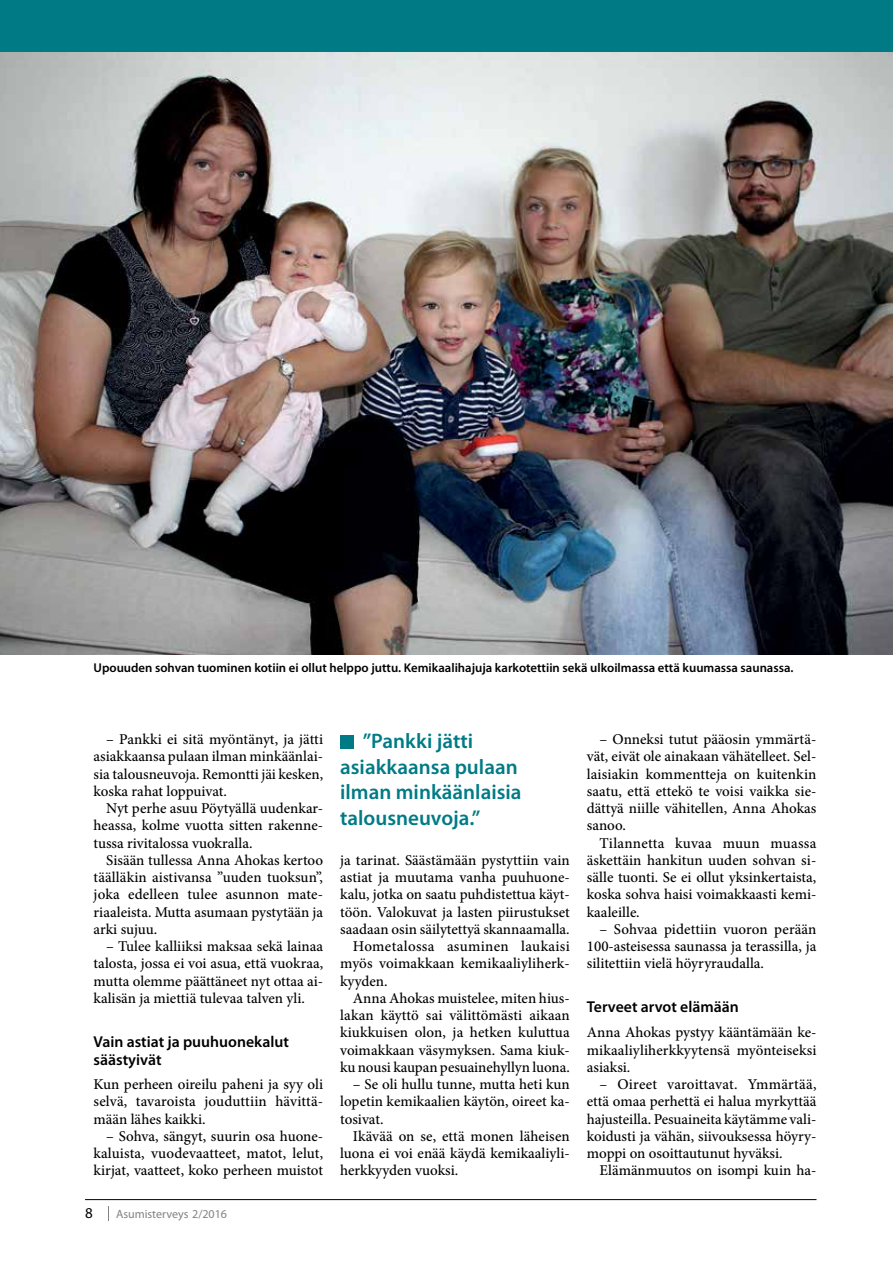
<style>
.page{position:relative;width:893px;height:1263px;background:#fff}
.page>*{position:absolute;margin:0;border:0;box-sizing:border-box;transform-origin:0 0}
.t1{font:600 21px/25.5px "Myriad Pro";color:#007b85}
.t2{font:600 15.75px/18px "Myriad Pro";color:#000}
.t3{font:500 15px/17.2px "Minion Pro";color:#000;text-align:justify}
.t4{font:500 15px "Minion Pro";letter-spacing:.02em;color:#000}
.t5{font:15px "Myriad Pro";color:#000}
.t6{font:600 12.75px "Myriad Pro";color:#000}
.t7{font:12px "Myriad Pro";color:#808285}
</style>
<div class="page">
<svg style="left:108px;top:1206px;width:1px;height:15px"></svg>
<hr style="left:85px;top:1199px;width:731px;height:1px;background:#000">
<img style="left:0;top:51px;width:893px;height:604px">
<div style="left:340px;top:735px;width:13px;height:13px;background:#007b85"></div>
<div style="left:0;top:0;width:893px;height:51px;background:#007b85"></div>
<p class="t6" style="left:94px;top:660px;width:701px">Upouuden sohvan tuominen kotiin ei ollut helppo juttu. Kemikaalihajuja karkotettiin sekä ulkoilmassa että kuumassa saunassa.</p>
<p class="t3" style="left:94px;top:731px;width:231px;text-indent:13px">– Pankki ei sitä myöntänyt, ja jätti asiakkaansa pulaan ilman minkäänlai&shy;sia talousneuvoja. Remontti jäi kesken, koska rahat loppuivat.</p>
<p class="t3" style="left:94px;top:800px;width:231px;text-indent:13px">Nyt perhe asuu Pöytyällä uudenkar&shy;heassa, kolme vuotta sitten rakenne&shy;tussa rivitalossa vuokralla.</p>
<p class="t3" style="left:94px;top:851px;width:231px;text-indent:13px">Sisään tullessa Anna Ahokas kertoo täälläkin aistivansa ”uuden tuoksun”, joka edelleen tulee asunnon mate&shy;riaaleista. Mutta asumaan pystytään ja arki sujuu.</p>
<p class="t3" style="left:94px;top:938px;width:231px;text-indent:13px">– Tulee kalliiksi maksaa sekä lainaa talosta, jossa ei voi asua, että vuokraa, mutta olemme päättäneet nyt ottaa ai&shy;kalisän ja miettiä tulevaa talven yli.</p>
<p class="t2" style="left:94px;top:1032px;width:197px">Vain astiat ja puuhuonekalut säästyivät</p>
<p class="t3" style="left:94px;top:1076px;width:231px">Kun perheen oireilu paheni ja syy oli selvä, tavaroista jouduttiin hävittä&shy;mään lähes kaikki.</p>
<p class="t3" style="left:94px;top:1127px;width:231px;text-indent:13px">– Sohva, sängyt, suurin osa huone&shy;kaluista, vuodevaatteet, matot, lelut, kirjat, vaatteet, koko perheen muistot</p>
<p class="t5" style="left:85px;top:1205px;width:9px">8</p>
<p class="t7" style="left:116px;top:1208px;width:112px">Asumisterveys 2/2016</p>
<h1 class="t1" style="left:340px;top:729px;width:183px;text-indent:22px">”Pankki jätti asiakkaansa pulaan ilman minkäänlaisia talousneuvoja.”</h1>
<p class="t3" style="left:340px;top:851px;width:231px">ja tarinat. Säästämään pystyttiin vain</p>
<p class="t3" style="left:340px;top:869px;width:231px">astiat ja muutama vanha puuhuone-</p>
<p class="t3" style="left:340px;top:886px;width:231px">kalu, jotka on saatu puhdistettua käyt-</p>
<p class="t3" style="left:340px;top:903px;width:231px">töön. Valokuvat ja lasten piirustukset</p>
<p class="t3" style="left:340px;top:920px;width:231px">saadaan osin säilytettyä skannaamalla.</p>
<p class="t4" style="left:353px;top:936px;width:218px">Hometalossa asuminen laukaisi</p>
<p class="t3" style="left:340px;top:955px;width:231px">myös voimakkaan kemikaaliyliherk-</p>
<p class="t3" style="left:340px;top:972px;width:49px">kyyden.</p>
<p class="t3" style="left:353px;top:989px;width:218px">Anna Ahokas muistelee, miten hius-</p>
<p class="t3" style="left:340px;top:1007px;width:231px">lakan käyttö sai välittömästi aikaan</p>
<p class="t3" style="left:340px;top:1024px;width:231px">kiukkuisen olon, ja hetken kuluttua</p>
<p class="t3" style="left:340px;top:1041px;width:231px">voimakkaan väsymyksen. Sama kiuk-</p>
<p class="t3" style="left:340px;top:1058px;width:231px">ku nousi kaupan pesuainehyllyn luona.</p>
<p class="t3" style="left:340px;top:1076px;width:231px;text-indent:13px">– Se oli hullu tunne, mutta heti kun lopetin kemikaalien käytön, oireet ka&shy;tosivat.</p>
<p class="t3" style="left:340px;top:1127px;width:231px;text-indent:13px">Ikävää on se, että monen läheisen luona ei voi enää käydä kemikaaliyli&shy;herkkyyden vuoksi.</p>
<p class="t3" style="left:587px;top:731px;width:231px;text-indent:13px">– Onneksi tutut pääosin ymmärtä&shy;vät, eivät ole ainakaan vähätelleet. Sel&shy;laisiakin kommentteja on kuitenkin saatu, että ettekö te voisi vaikka sie&shy;dättyä niille vähitellen, Anna Ahokas sanoo.</p>
<p class="t3" style="left:587px;top:834px;width:231px;text-indent:13px">Tilannetta kuvaa muun muassa äskettäin hankitun uuden sohvan si&shy;sälle tuonti. Se ei ollut yksinkertaista, koska sohva haisi voimakkaasti kemi&shy;kaaleille.</p>
<p class="t3" style="left:587px;top:920px;width:231px;text-indent:13px">– Sohvaa pidettiin vuoron perään 100-asteisessa saunassa ja terassilla, ja silitettiin vielä höyryraudalla.</p>
<p class="t2" style="left:587px;top:998px;width:153px">Terveet arvot elämään</p>
<p class="t3" style="left:587px;top:1024px;width:231px">Anna Ahokas pystyy kääntämään ke&shy;mikaaliyliherkkyytensä myönteiseksi asiaksi.</p>
<p class="t3" style="left:587px;top:1076px;width:231px;text-indent:13px">– Oireet varoittavat. Ymmärtää, että omaa perhettä ei halua myrkyttää hajusteilla. Pesuaineita käytämme vali&shy;koidusti ja vähän, siivouksessa höyry&shy;moppi on osoittautunut hyväksi.</p>
<p class="t3" style="left:600px;top:1162px;width:218px">Elämänmuutos on isompi kuin ha-</p>
</div>
